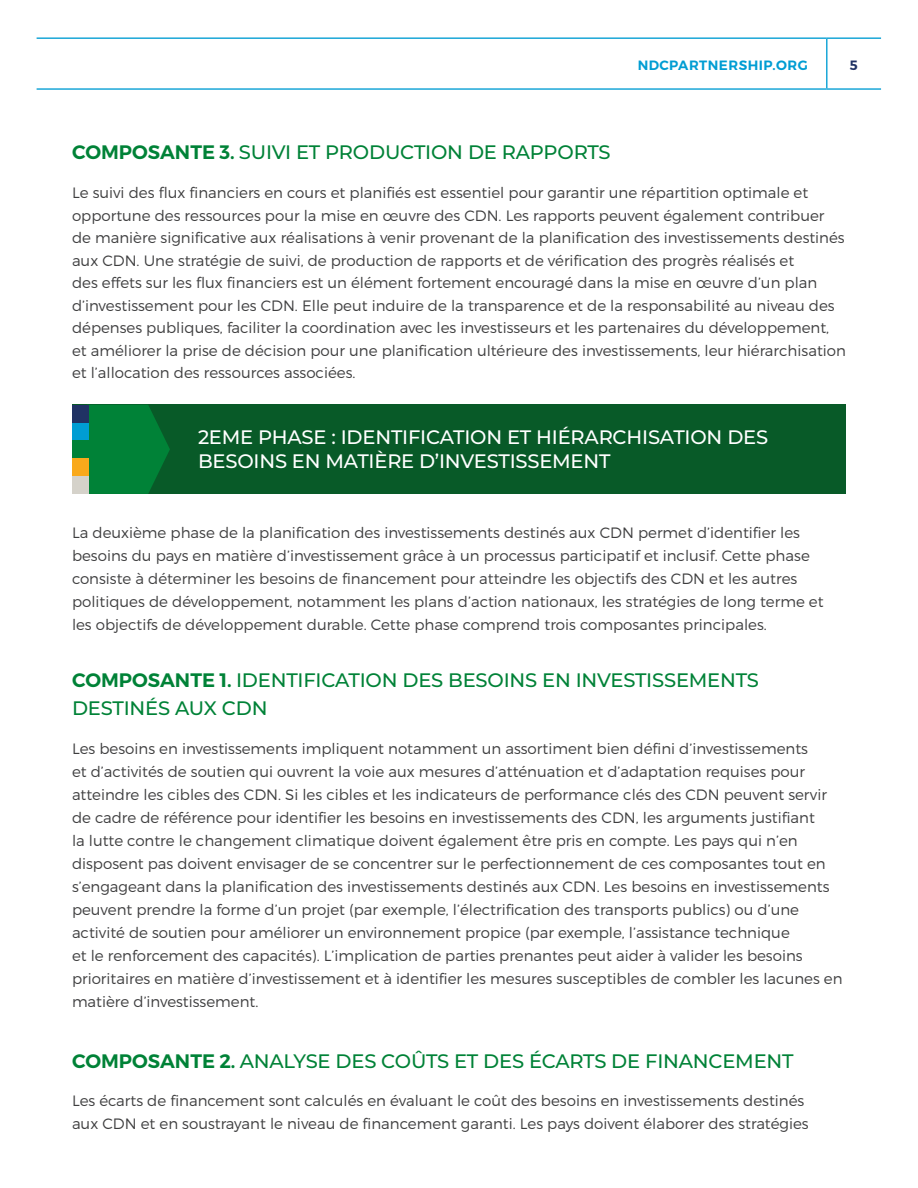
<style>
.page{position:relative;width:918px;height:1188px;background:#fff}
.page>*{position:absolute;margin:0;border:0;box-sizing:border-box;transform-origin:0 0}
.Section_head{font:500 19.5px/27.5px "Montserrat";letter-spacing:-.01em;color:#008237}
.Section_head-2{font:500 19.5px/23.4px "Montserrat";letter-spacing:-.01em;color:#fff}
.t1{font:300 15px/23px "Montserrat";color:#3e3e3f}
.t2{font:600 13.5px "Montserrat";letter-spacing:.035em;color:#009dd3}
.t3{font:600 13.5px "Montserrat";color:#203264}
.s1{font-weight:600}
</style>
<div class="page">
<hr style="left:37px;top:38px;width:790px;height:1px;background:#009dd3">
<hr style="left:827px;top:38px;width:54px;height:1px;background:#009dd3">
<hr style="left:826px;top:39px;width:1px;height:49px;background:#009dd3">
<hr style="left:37px;top:88px;width:790px;height:2px;background:#009dd3">
<hr style="left:827px;top:88px;width:54px;height:2px;background:#009dd3">
<div style="left:72px;top:405px;width:774px;height:89px;background:#085a28"></div>
<svg style="left:88px;top:405px;width:82px;height:89px;background:#027c35"></svg>
<div style="left:72px;top:405px;width:16px;height:18px;background:#203264"></div>
<div style="left:72px;top:423px;width:16px;height:17px;background:#009dd3"></div>
<div style="left:72px;top:440px;width:16px;height:18px;background:#008237"></div>
<div style="left:72px;top:458px;width:16px;height:18px;background:#f9a91b"></div>
<div style="left:72px;top:476px;width:16px;height:18px;background:#d5d2ca"></div>
<p class="t2" style="left:638px;top:57px;width:172px">NDCPARTNERSHIP.ORG</p>
<p class="t3" style="left:850px;top:57px;width:9px">5</p>
<p class="Section_head" style="left:72px;top:138px;width:540px"><span class="s1">COMPOSANTE 3.</span> SUIVI ET PRODUCTION DE RAPPORTS</p>
<p class="t1" style="left:72px;top:181px;width:775px;line-height:22.5px">Le suivi des flux financiers en cours et planifiés est essentiel pour garantir une répartition optimale et opportune des ressources pour la mise en œuvre des CDN. Les rapports peuvent également contribuer de manière significative aux réalisations à venir provenant de la planification des investissements destinés aux CDN. Une stratégie de suivi, de production de rapports et de vérification des progrès réalisés et<br>des effets sur les flux financiers est un élément fortement encouragé dans la mise en œuvre d’un plan d’investissement pour les CDN. Elle peut induire de la transparence et de la responsabilité au niveau des dépenses publiques, faciliter la coordination avec les investisseurs et les partenaires du développement, et améliorer la prise de décision pour une planification ultérieure des investissements, leur hiérarchisation et l’allocation des ressources associées.</p>
<p class="Section_head-2" style="left:198px;top:425px;width:572px">2EME PHASE : IDENTIFICATION ET HIÉRARCHISATION DES<br>BESOINS EN MATIÈRE D’INVESTISSEMENT</p>
<p class="t1" style="left:72px;top:521px;width:753px">La deuxième phase de la planification des investissements destinés aux CDN permet d’identifier les besoins du pays en matière d’investissement grâce à un processus participatif et inclusif. Cette phase consiste à déterminer les besoins de financement pour atteindre les objectifs des CDN et les autres politiques de développement, notamment les plans d’action nationaux, les stratégies de long terme et les objectifs de développement durable. Cette phase comprend trois composantes principales.</p>
<p class="Section_head" style="left:72px;top:666px;width:689px"><span class="s1">COMPOSANTE 1.</span> IDENTIFICATION DES BESOINS EN INVESTISSEMENTS<br>DESTINÉS AUX CDN</p>
<p class="t1" style="left:72px;top:737px;width:772px">Les besoins en investissements impliquent notamment un assortiment bien défini d’investissements<br>et d’activités de soutien qui ouvrent la voie aux mesures d’atténuation et d’adaptation requises pour atteindre les cibles des CDN. Si les cibles et les indicateurs de performance clés des CDN peuvent servir de cadre de référence pour identifier les besoins en investissements des CDN, les arguments justifiant<br>la lutte contre le changement climatique doivent également être pris en compte. Les pays qui n’en disposent pas doivent envisager de se concentrer sur le perfectionnement de ces composantes tout en s’engageant dans la planification des investissements destinés aux CDN. Les besoins en investissements peuvent prendre la forme d’un projet (par exemple, l’électrification des transports publics) ou d’une activité de soutien pour améliorer un environnement propice (par exemple, l’assistance technique<br>et le renforcement des capacités). L’implication de parties prenantes peut aider à valider les besoins prioritaires en matière d’investissement et à identifier les mesures susceptibles de combler les lacunes en matière d’investissement.</p>
<p class="Section_head" style="left:72px;top:1046px;width:723px"><span class="s1">COMPOSANTE 2.</span> ANALYSE DES COÛTS ET DES ÉCARTS DE FINANCEMENT</p>
<p class="t1" style="left:72px;top:1089px;width:738px">Les écarts de financement sont calculés en évaluant le coût des besoins en investissements destinés aux CDN et en soustrayant le niveau de financement garanti. Les pays doivent élaborer des stratégies</p>
</div>
